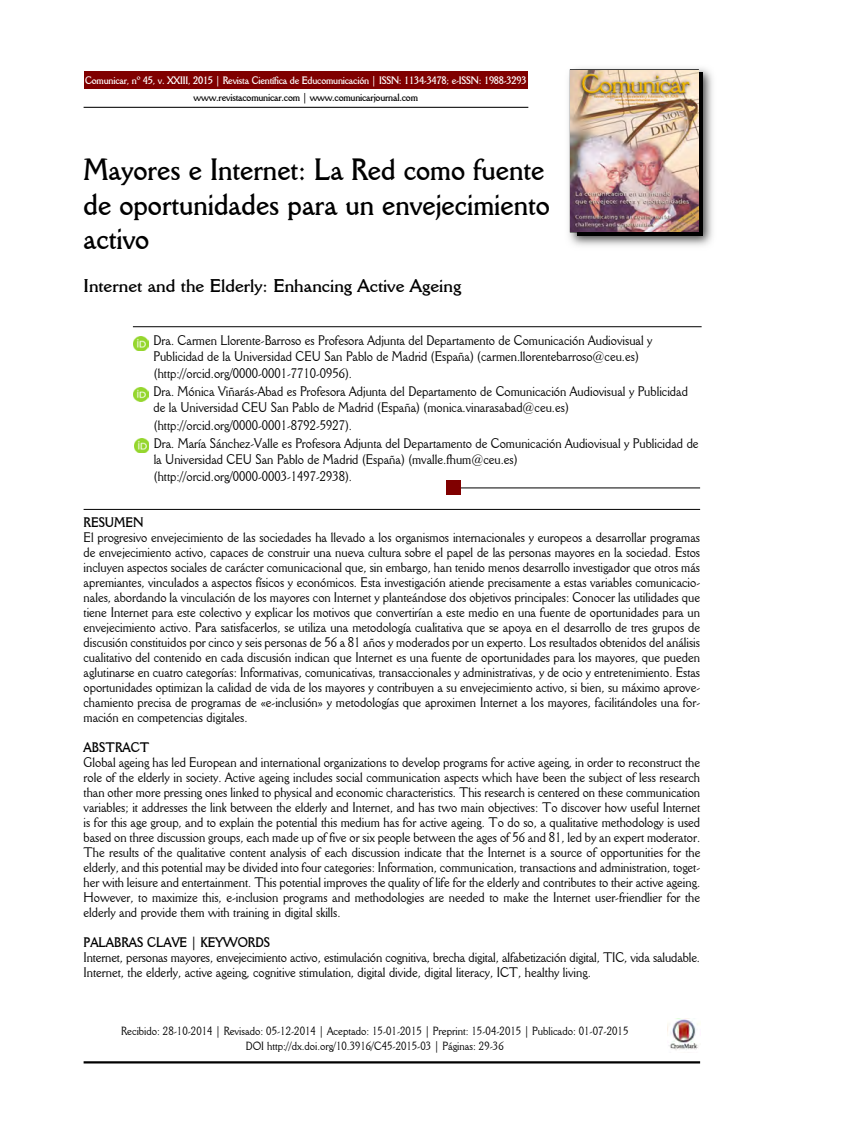
<style>
.page{position:relative;width:849px;height:1127px;background:#fff}
.page>*{position:absolute;margin:0;border:0;box-sizing:border-box;transform-origin:0 0}
.t1{font:700 30px/34.5px "Della Robbia BT";color:#000;scale:.9 1}
.t2{font:700 18px "Della Robbia BT";color:#000}
.t3{font:13.5px/15px "Della Robbia BT";color:#000;scale:.9 1}
.t4{font:700 13.5px "Della Robbia BT";color:#000;scale:.9 1}
.t5{font:11.55px/15px "Della Robbia BT";color:#000;text-align:center;scale:.9 1}
.t6{font:700 10.5px "Della Robbia BT";letter-spacing:-.02em;color:#fff;scale:.9 1}
.t7{font:700 10.5px "Della Robbia BT";letter-spacing:-.02em;color:#000;scale:.9 1}
</style>
<div class="page">
<svg style="left:83px;top:106px;width:446px;height:2px"></svg>
<div style="left:84px;top:71px;width:444px;height:17px;background:#800000"></div>
<img style="left:568px;top:68px;width:145px;height:178px">
<img style="left:577px;top:73px;width:125px;height:163px">
<img style="left:571px;top:70px;width:127px;height:162px">
<svg style="left:132px;top:326px;width:570px;height:1px"></svg>
<svg style="left:83px;top:508px;width:618px;height:2px"></svg>
<svg style="left:461px;top:487px;width:240px;height:1px"></svg>
<img style="left:668px;top:1018px;width:32px;height:32px">
<hr style="left:84px;top:1061px;width:616px;height:2px;background:#000">
<div style="left:446px;top:481px;width:15px;height:14px;background:#800000"></div>
<img style="left:134px;top:336px;width:15px;height:15px">
<img style="left:134px;top:387px;width:15px;height:15px">
<img style="left:134px;top:438px;width:15px;height:15px">
<p class="t6" style="left:85px;top:74px;width:492px">Comunicar, nº 45, v. XXIII, 2015 | Revista Científica de Educomunicación | ISSN: 1134-3478; e-ISSN: 1988-3293</p>
<p class="t7" style="left:194px;top:91px;width:251px">www.revistacomunicar.com | www.comunicarjournal.com</p>
<h1 class="t1" style="left:84px;top:152px;width:520px">Mayores e Internet: La Red como fuente de oportunidades para un envejecimiento activo</h1>
<h2 class="t2" style="left:84px;top:274px;width:379px">Internet and the Elderly: Enhancing Active Ageing</h2>
<p class="t3" style="left:153px;top:332px;width:556px;line-height:15.8px">Dra. Carmen Llorente-Barroso es Profesora Adjunta del Departamento de Comunicación Audiovisual y<br>Publicidad de la Universidad CEU San Pablo de Madrid (España) (carmen.llorentebarroso@ceu.es)</p>
<p class="t3" style="left:153px;top:364px;width:595px;line-height:17.9px">(http://orcid.org/0000-0001-7710-0956).<br>Dra. Mónica Viñarás-Abad es Profesora Adjunta del Departamento de Comunicación Audiovisual y Publicidad</p>
<p class="t3" style="left:153px;top:398px;width:607px;line-height:17.9px">de la Universidad CEU San Pablo de Madrid (España) (monica.vinarasabad@ceu.es) (http://orcid.org/0000-0001-8792-5927).<br>Dra. María Sánchez-Valle es Profesora Adjunta del Departamento de Comunicación Audiovisual y Publicidad de</p>
<p class="t3" style="left:154px;top:450px;width:406px;line-height:17.9px">la Universidad CEU San Pablo de Madrid (España) (mvalle.fhum@ceu.es) (http://orcid.org/0000-0003-1497-2938).</p>
<p class="t4" style="left:84px;top:514px;width:68px">RESUMEN</p>
<p class="t3" style="left:84px;top:530px;width:687px;text-align:justify">El progresivo envejecimiento de las sociedades ha llevado a los organismos internacionales y europeos a desarrollar programas de envejecimiento activo, capaces de construir una nueva cultura sobre el papel de las personas mayores en la sociedad. Estos incluyen aspectos sociales de carácter comunicacional que, sin embargo, han tenido menos desarrollo investigador que otros más apremiantes, vinculados a aspectos físicos y económicos. Esta investigación atiende precisamente a estas variables comunicacio&shy;nales, abordando la vinculación de los mayores con Internet y planteándose dos objetivos principales: Conocer las utilidades que tiene Internet para este colectivo y explicar los motivos que convertirían a este medio en una fuente de oportunidades para un envejecimiento activo. Para satisfacerlos, se utiliza una metodología cualitativa que se apoya en el desarrollo de tres grupos de discusión constituidos por cinco y seis personas de 56 a 81 años y moderados por un experto. Los resultados obtenidos del análisis cualitativo del contenido en cada discusión indican que Internet es una fuente de oportunidades para los mayores, que pueden aglutinarse en cuatro categorías: Informativas, comunicativas, transaccionales y administrativas, y de ocio y entretenimiento. Estas oportunidades optimizan la calidad de vida de los mayores y contribuyen a su envejecimiento activo, si bien, su máximo aprove&shy;chamiento precisa de programas de «e-inclusión» y metodologías que aproximen Internet a los mayores, facilitándoles una for&shy;mación en competencias digitales.</p>
<p class="t4" style="left:84px;top:739px;width:75px">ABSTRACT</p>
<p class="t3" style="left:84px;top:755px;width:687px;text-align:justify">Global ageing has led European and international organizations to develop programs for active ageing, in order to reconstruct the role of the elderly in society. Active ageing includes social communication aspects which have been the subject of less research than other more pressing ones linked to physical and economic characteristics. This research is centered on these communication variables; it addresses the link between the elderly and Internet, and has two main objectives: To discover how useful Internet is for this age group, and to explain the potential this medium has for active ageing. To do so, a qualitative methodology is used based on three discussion groups, each made up of five or six people between the ages of 56 and 81, led by an expert moderator.<br>The results of the qualitative content analysis of each discussion indicate that the Internet is a source of opportunities for the elderly, and this potential may be divided into four categories: Information, communication, transactions and administration, toget&shy;her with leisure and entertainment. This potential improves the quality of life for the elderly and contributes to their active ageing.<br>However, to maximize this, e-inclusion programs and methodologies are needed to make the Internet user-friendlier for the elderly and provide them with training in digital skills.</p>
<p class="t4" style="left:84px;top:934px;width:209px">PALABRAS CLAVE | KEYWORDS</p>
<p class="t3" style="left:84px;top:950px;width:687px">Internet, personas mayores, envejecimiento activo, estimulación cognitiva, brecha digital, alfabetización digital, TIC, vida saludable.<br>Internet, the elderly, active ageing, cognitive stimulation, digital divide, digital literacy, ICT, healthy living.</p>
<p class="t5" style="left:121px;top:1023px;width:565px">Recibido: 28-10-2014 | Revisado: 05-12-2014 | Aceptado: 15-01-2015 | Preprint: 15-04-2015 | Publicado: 01-07-2015<br>DOI http://dx.doi.org/10.3916/C45-2015-03 | Páginas: 29-36</p>
</div>
